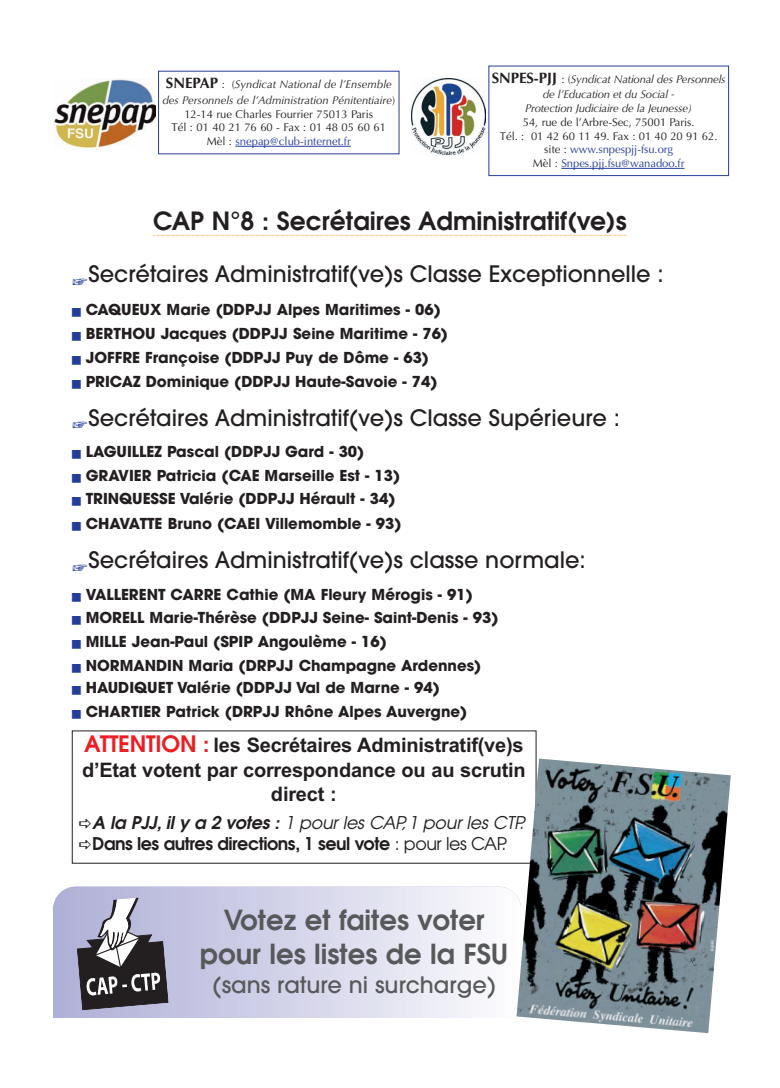
<style>
.page{position:relative;width:780px;height:1088px;background:#fff}
.page>*{position:absolute;margin:0;border:0;box-sizing:border-box;transform-origin:0 0}
.t1{font:600 27.5px/34.8px "Avant Garde";color:#57585a;text-align:center}
.t2{font:600 25px "Avant Garde";color:#231f20}
.t3{font:500 22.5px "Avant Garde";color:#231f20}
.t4{font:500 22.5px "Avant Garde";color:#57585a}
.t5{font:700 20px/24.5px "Arial";letter-spacing:-.01em;color:#231f20;text-align:center}
.t6{font:600 17.5px/21px "Avant Garde";letter-spacing:-.03em;color:#231f20}
.t7{font:700 15px/24.1px "Avant Garde";color:#231f20}
.t8{font:11.25px/13.8px "Optima";letter-spacing:-.005em;color:#231f20;text-align:center}
.t9{font:italic 11.25px/15.6px "Optima";letter-spacing:-.015em;color:#231f20;text-align:center}
.s1{font-weight:700;font-style:normal;font-size:15px}
.s2{font-style:normal}
.s3{color:#233e98}
.s4{font-family:"Avant Garde";font-weight:600;font-size:22.5px;color:#ee1d23}
.s5{font-style:italic}
.s6{font-weight:400;font-style:italic}
.s7{font-weight:400}
</style>
<div class="page">
<div style="left:53px;top:886px;width:468px;height:131px;background:linear-gradient(to right,#adaed6,#fafbfd);border-radius:22px"></div>
<div style="left:53px;top:908px;width:468px;height:109px;background:linear-gradient(to right,#adadd6,#fbfbfd)"></div>
<svg style="left:76px;top:897px;width:93px;height:113px;background:#7e7c89"></svg>
<svg style="left:153px;top:235px;width:474px;height:1px"></svg>
<div style="left:488px;top:66px;width:240px;height:110px;border:1px solid #233e98"></div>
<hr style="left:561px;top:168px;width:123px;height:1px;background:#233e98">
<hr style="left:235px;top:146px;width:116px;height:1px;background:#233e98">
<img style="left:54px;top:78px;width:101px;height:72px">
<img style="left:411px;top:79px;width:75px;height:75px">
<img style="left:516px;top:758px;width:214px;height:275px">
<p class="t9" style="left:162px;top:78px;width:234px"><span class="s1">SNEPAP</span> <span class="s2">: (</span>Syndicat National de l’Ensemble des Personnels de l’Administration Pénitentiaire<span class="s2">)</span></p>
<p class="t8" style="left:171px;top:108px;width:216px">12-14 rue Charles Fourrier 75013 Paris<br>Tél : 01 40 21 76 60 - Fax : 01 48 05 60 61<br>Mèl : <span class="s3">snepap@club-internet.fr</span></p>
<p class="t9" style="left:492px;top:72px;width:235px"><span class="s1">SNPES-PJJ</span> <span class="s2">: (</span>Syndicat National des Personnels de l’Education et du Social -</p>
<p class="t9" style="left:525px;top:102px;width:168px">Protection Judiciaire de la Jeunesse)</p>
<p class="t8" style="left:500px;top:116px;width:219px">54, rue de l’Arbre-Sec, 75001 Paris.<br>Tél. : 01 42 60 11 49. Fax : 01 40 20 91 62. site : <span class="s3">www.snpespjj-fsu.org<br></span>Mèl : <span class="s3">Snpes.pjj.fsu@wanadoo.fr</span></p>
<h2 class="t2" style="left:153px;top:207px;width:475px">CAP N°8 : Secrétaires Administratif(ve)s</h2>
<h3 class="t3" style="left:72px;top:266px;width:593px"><sub>☞</sub>Secrétaires Administratif(ve)s Classe Exceptionnelle :</h3>
<p class="t7" style="left:86px;top:299px;width:364px">CAQUEUX Marie (DDPJJ Alpes Maritimes - 06)<br>BERTHOU Jacques (DDPJJ Seine Maritime - 76)<br>JOFFRE Françoise (DDPJJ Puy de Dôme - 63)<br>PRICAZ Dominique (DDPJJ Haute-Savoie - 74)</p>
<h3 class="t3" style="left:72px;top:409px;width:549px"><sub>☞</sub>Secrétaires Administratif(ve)s Classe Supérieure :</h3>
<p class="t7" style="left:86px;top:441px;width:317px">LAGUILLEZ Pascal (DDPJJ Gard - 30)<br>GRAVIER Patricia (CAE Marseille Est - 13)<br>TRINQUESSE Valérie (DDPJJ Hérault - 34)<br>CHAVATTE Bruno (CAEI Villemomble - 93)</p>
<h3 class="t3" style="left:72px;top:552px;width:515px"><sub>☞</sub>Secrétaires Administratif(ve)s classe normale:</h3>
<p class="t7" style="left:86px;top:584px;width:414px;line-height:23.5px">VALLERENT CARRE Cathie (MA Fleury Mérogis - 91)<br>MORELL Marie-Thérèse (DDPJJ Seine- Saint-Denis - 93)<br>MILLE Jean-Paul (SPIP Angoulème - 16)<br>NORMANDIN Maria (DRPJJ Champagne Ardennes)<br>HAUDIQUET Valérie (DDPJJ Val de Marne - 94)<br>CHARTIER Patrick (DRPJJ Rhône Alpes Auvergne)</p>
<h3 class="t5" style="left:82px;top:733px;width:445px"><span class="s4">ATTENTION :</span> les Secrétaires Administratif(ve)s d’Etat votent par correspondance ou au scrutin direct :</h3>
<p class="t6" style="left:92px;top:813px;width:433px"><span class="s5">A la PJJ, il y a 2 votes :</span> <span class="s6">1 pour les CAP, 1 pour les CTP.<br></span>Dans les autres directions, 1 seul vote <span class="s7">: pour les CAP.</span></p>
<h1 class="t1" style="left:200px;top:903px;width:310px">Votez et faites voter pour les listes de la FSU</h1>
<h3 class="t4" style="left:212px;top:976px;width:285px">(sans rature ni surcharge)</h3>
</div>
